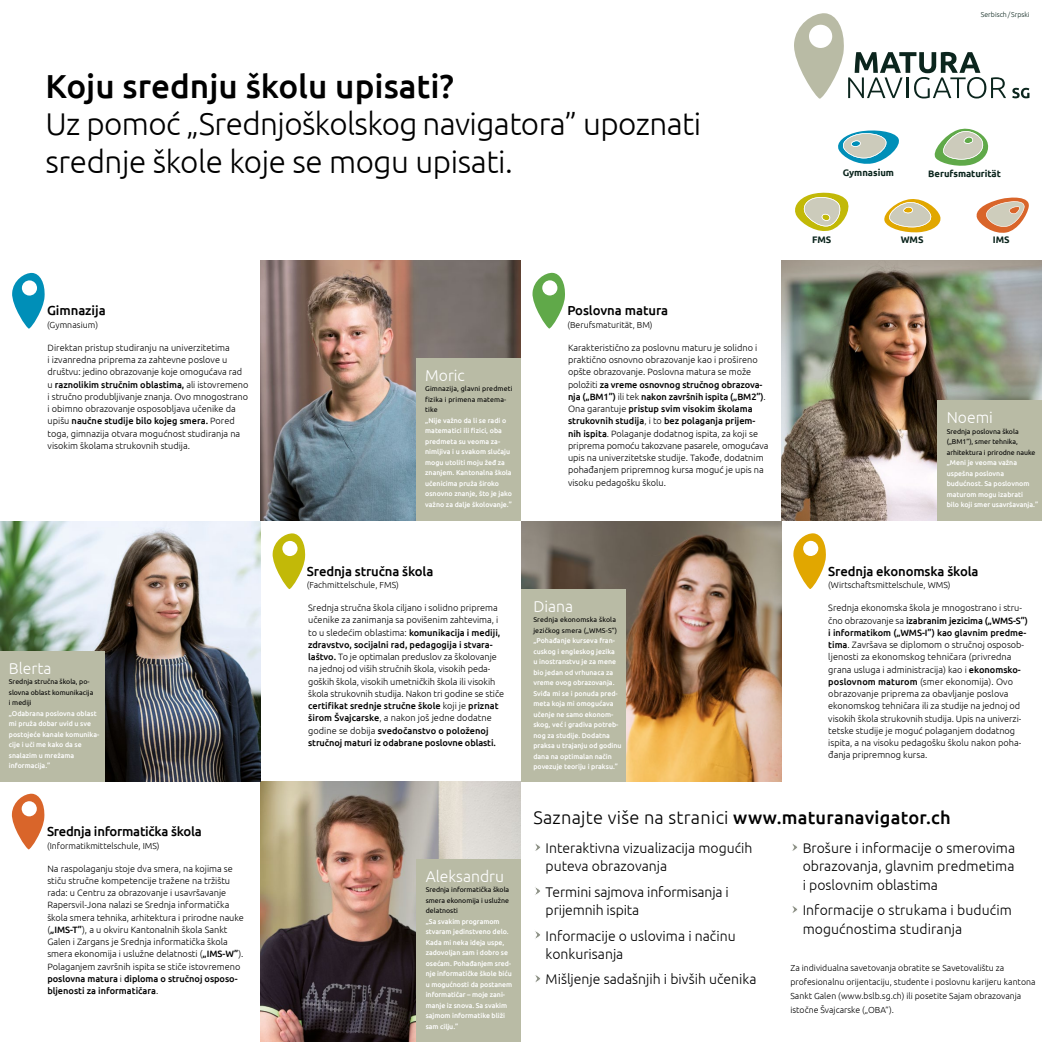
<style>
.page{position:relative;width:1042px;height:1042px;background:#fff}
.page>*{position:absolute;margin:0;border:0;box-sizing:border-box;transform-origin:0 0}
.t1{font:500 33.25px "Ubuntu";color:#000}
.t2{font:300 31.41px/37.7px "Ubuntu";letter-spacing:-.02em;color:#000}
.t3{font:300 18.2px "Ubuntu";letter-spacing:.015em;color:#000}
.t4{font:300 15.75px "Ubuntu";color:#fff}
.t5{font:300 14px/18.4px "Ubuntu";color:#000}
.t6{font:500 13.12px "Ubuntu";letter-spacing:-.01em;color:#000}
.t7{font:700 9.45px "Ubuntu";letter-spacing:-.005em;color:#0b251d}
.t8{font:300 9.19px/12.2px "Ubuntu";color:#000}
.t9{font:300 8.75px/14px "Ubuntu";color:#000}
.t10{font:500 7px/10.5px "Ubuntu";color:#fff}
.t11{font:7px/10.5px "Ubuntu";color:#000}
.t12{font:7px/10.5px "Ubuntu";letter-spacing:.02em;color:#000}
.t13{font:300 7px "Ubuntu";color:#0b251d}
.s1{font-weight:500}
</style>
<div class="page">
<svg style="left:794px;top:13px;width:212px;height:86px"></svg>
<svg style="left:1012px;top:88px;width:17px;height:10px"></svg>
<svg style="left:535px;top:844px;width:5px;height:7px"></svg>
<svg style="left:535px;top:887px;width:5px;height:8px"></svg>
<svg style="left:535px;top:931px;width:5px;height:8px"></svg>
<svg style="left:535px;top:975px;width:5px;height:7px"></svg>
<svg style="left:792px;top:844px;width:6px;height:7px"></svg>
<svg style="left:792px;top:906px;width:6px;height:7px"></svg>
<svg style="left:838px;top:130px;width:61px;height:34px"></svg>
<svg style="left:884px;top:199px;width:57px;height:34px"></svg>
<svg style="left:795px;top:192px;width:54px;height:39px"></svg>
<svg style="left:976px;top:197px;width:53px;height:36px"></svg>
<svg style="left:934px;top:128px;width:55px;height:38px"></svg>
<svg style="left:12px;top:272px;width:33px;height:57px"></svg>
<svg style="left:793px;top:533px;width:33px;height:56px"></svg>
<svg style="left:532px;top:272px;width:33px;height:57px"></svg>
<svg style="left:11px;top:793px;width:34px;height:56px"></svg>
<img style="left:781px;top:260px;width:261px;height:261px">
<div style="left:937px;top:401px;width:105px;height:120px;background:#b9bba5"></div>
<img style="left:521px;top:521px;width:260px;height:260px">
<img style="left:260px;top:781px;width:261px;height:261px">
<div style="left:417px;top:859px;width:104px;height:183px;background:#b9bba5"></div>
<div style="left:521px;top:589px;width:104px;height:192px;background:#b9bba5"></div>
<img style="left:0;top:521px;width:260px;height:260px">
<div style="left:0;top:651px;width:104px;height:130px;background:#b9bba5"></div>
<svg style="left:272px;top:533px;width:34px;height:56px"></svg>
<img style="left:260px;top:260px;width:261px;height:261px">
<div style="left:417px;top:358px;width:104px;height:163px;background:#b9bba5"></div>
<h1 class="t1" style="left:45px;top:65px;width:410px">Koju srednju školu upisati?</h1>
<h2 class="t2" style="left:45px;top:105px;width:657px">Uz pomoć „Srednjoškolskog navigatora” upoznati srednje škole koje se mogu upisati.</h2>
<h3 class="t6" style="left:47px;top:302px;width:60px">Gimnazija</h3>
<p class="t9" style="left:47px;top:317px;width:53px">(Gymnasium)</p>
<p class="t8" style="left:48px;top:341px;width:202px">Direktan pristup studiranju na univerzitetima<br>i izvanredna priprema za zahtevne poslove u društvu: jedino obrazovanje koje omogućava rad u <span class="s1">raznolikim stručnim oblastima,</span> ali istovremeno i stručno produbljivanje znanja. Ovo mnogostrano i obimno obrazovanje osposobljava učenike da upišu <span class="s1">naučne studije bilo kojeg smera.</span> Pored toga, gimnazija otvara mogućnost studiranja na visokim školama strukovnih studija.</p>
<h3 class="t4" style="left:9px;top:658px;width:44px">Blerta</h3>
<p class="t11" style="left:9px;top:676px;width:86px">Srednja stručna škola, po&shy;slovna oblast komunikacija i mediji</p>
<p class="t10" style="left:9px;top:707px;width:92px">„Odabrana poslovna oblast mi pruža dobar uvid u sve postojeće kanale komunika&shy;cije i uči me kako da se snalazim u mrežama informacija.”</p>
<h3 class="t4" style="left:425px;top:366px;width:41px">Moric</h3>
<p class="t12" style="left:425px;top:383px;width:89px">Gimnazija, glavni predmeti fizika i primena matema&shy;tike</p>
<p class="t10" style="left:425px;top:415px;width:88px">„Nije važno da li se radi o matematici ili fizici, oba predmeta su veoma za&shy;nimljiva i u svakom slučaju mogu utoliti moju žeđ za znanjem. Kantonalna škola učenicima pruža široko osnovno znanje, što je jako važno za dalje školovanje.”</p>
<h3 class="t6" style="left:567px;top:302px;width:102px">Poslovna matura</h3>
<p class="t9" style="left:567px;top:317px;width:87px">(Berufsmaturität, BM)</p>
<p class="t8" style="left:568px;top:341px;width:202px">Karakteristično za poslovnu maturu je solidno i praktično osnovno obrazovanje kao i prošireno opšte obrazovanje. Poslovna matura se može položiti <span class="s1">za vreme osnovnog stručnog obrazova&shy;nja („BM1”)</span> ili tek <span class="s1">nakon završnih ispita („BM2”)</span>.<br>Ona garantuje <span class="s1">pristup svim visokim školama strukovnih studija</span>, i to <span class="s1">bez polaganja prijem&shy;nih ispita</span>. Polaganje dodatnog ispita, za koji se priprema pomoću takozvane pasarele, omogućava upis na univerzitetske studije. Takođe, dodatnim pohađanjem pripremnog kursa moguć je upis na visoku pedagošku školu.</p>
<h3 class="t6" style="left:307px;top:563px;width:128px">Srednja stručna škola</h3>
<p class="t9" style="left:307px;top:577px;width:94px">(Fachmittelschule, FMS)</p>
<p class="t8" style="left:308px;top:601px;width:198px">Srednja stručna škola ciljano i solidno priprema učenike za zanimanja sa povišenim zahtevima, i to u sledećim oblastima: <span class="s1">komunikacija i mediji, zdravstvo, socijalni rad, pedagogija i stvara&shy;laštvo.</span> To je optimalan preduslov za školovanje na jednoj od viših stručnih škola, visokih peda&shy;goških škola, visokih umetničkih škola ili visokih škola strukovnih studija. Nakon tri godine se stiče <span class="s1">certifikat srednje stručne škole</span> koji je <span class="s1">priznat širom Švajcarske</span>, a nakon još jedne dodatne godine se dobija <span class="s1">svedočanstvo o položenoj stručnoj maturi iz odabrane poslovne oblasti.</span></p>
<h3 class="t4" style="left:533px;top:596px;width:41px">Diana</h3>
<p class="t12" style="left:533px;top:614px;width:85px">Srednja ekonomska škola jezičkog smera („WMS-S”)</p>
<p class="t10" style="left:533px;top:635px;width:90px">„Pohađanje kurseva fran&shy;cuskog i engleskog jezika<br>u inostranstvu je za mene bio jedan od vrhunaca za vreme ovog obrazovanja.<br>Sviđa mi se i ponuda pred&shy;meta koja mi omogućava učenje ne samo ekonom&shy;skog, već i gradiva potreb&shy;nog za studije. Dodatna praksa u trajanju od godinu dana na optimalan način povezuje teoriju i praksu.”</p>
<p class="t13" style="left:981px;top:11px;width:50px">Serbisch/Srpski</p>
<p class="t7" style="left:843px;top:167px;width:53px">Gymnasium</p>
<p class="t7" style="left:928px;top:167px;width:74px">Berufsmaturität</p>
<p class="t7" style="left:812px;top:234px;width:21px">FMS</p>
<p class="t7" style="left:900px;top:234px;width:24px">WMS</p>
<p class="t7" style="left:993px;top:234px;width:18px">IMS</p>
<h3 class="t4" style="left:946px;top:408px;width:48px">Noemi</h3>
<p class="t11" style="left:946px;top:426px;width:90px">Srednja poslovna škola („BM1”), smer tehnika, arhitektura i prirodne nauke</p>
<p class="t10" style="left:946px;top:457px;width:93px">„Meni je veoma važna uspešna poslovna budućnost. Sa poslovnom maturom mogu izabrati<br>bilo koji smer usavršavanja.”</p>
<h3 class="t6" style="left:828px;top:563px;width:152px">Srednja ekonomska škola</h3>
<p class="t9" style="left:828px;top:577px;width:124px">(Wirtschaftsmittelschule, WMS)</p>
<p class="t8" style="left:828px;top:602px;width:201px">Srednja ekonomska škola je mnogostrano i stru&shy;čno obrazovanje sa <span class="s1">izabranim jezicima („WMS-S”) i informatikom („WMS-I”) kao glavnim predme&shy;tima</span>. Završava se diplomom o stručnoj osposob&shy;ljenosti za ekonomskog tehničara (privredna grana usluga i administracija) kao i <span class="s1">ekonomsko&shy;poslovnom maturom</span> (smer ekonomija). Ovo obrazovanje priprema za obavljanje poslova ekonomskog tehničara ili za studije na jednoj od visokih škola strukovnih studija. Upis na univerzi&shy;tetske studije je moguć polaganjem dodatnog ispita, a na visoku pedagošku školu nakon poha&shy;đanja pripremnog kursa.</p>
<h3 class="t6" style="left:47px;top:823px;width:156px">Srednja informatička škola</h3>
<p class="t9" style="left:47px;top:838px;width:114px">(Informatikmittelschule, IMS)</p>
<p class="t8" style="left:47px;top:862px;width:198px">Na raspolaganju stoje dva smera, na kojima se stiču stručne kompetencije tražene na tržištu rada: u Centru za obrazovanje i usavršavanje Rapersvil-Jona nalazi se Srednja informatička škola smera tehnika, arhitektura i prirodne nauke (<span class="s1">„IMS-T”</span>), a u okviru Kantonalnih škola Sankt Galen i Zargans je Srednja informatička škola smera ekonomija i uslužne delatnosti (<span class="s1">„IMS-W”</span>).<br>Polaganjem završnih ispita se stiče istovremeno <span class="s1">poslovna matura</span> i <span class="s1">diploma o stručnoj osposo&shy;bljenosti za informatičara</span>.</p>
<h3 class="t4" style="left:426px;top:867px;width:80px">Aleksandru</h3>
<p class="t11" style="left:426px;top:884px;width:85px;text-align:justify">Srednja informatička škola smera ekonomija i uslužne delatnosti</p>
<p class="t10" style="left:426px;top:916px;width:88px">„Sa svakim programom stvaram jedinstveno delo.<br>Kada mi neka ideja uspe, zadovoljan sam i dobro se osećam. Pohađanjem sred&shy;nje informatičke škole biću u mogućnosti da postanem informatičar – moje zani&shy;manje iz snova. Sa svakim sajmom informatike bliži sam cilju.”</p>
<h3 class="t3" style="left:533px;top:806px;width:419px">Saznajte više na stranici <span class="s1">www.maturanavigator.ch</span></h3>
<h3 class="t5" style="left:546px;top:838px;width:208px">Interaktivna vizualizacija mogućih puteva obrazovanja</h3>
<h3 class="t5" style="left:546px;top:882px;width:185px">Termini sajmova informisanja i prijemnih ispita</h3>
<h3 class="t5" style="left:546px;top:926px;width:191px">Informacije o uslovima i načinu konkurisanja</h3>
<h3 class="t5" style="left:546px;top:970px;width:212px">Mišljenje sadašnjih i bivših učenika</h3>
<h3 class="t5" style="left:802px;top:838px;width:214px;text-align:justify">Brošure i informacije o smerovima obrazovanja, glavnim predmetima i poslovnim oblastima</h3>
<h3 class="t5" style="left:802px;top:900px;width:211px">Informacije o strukama i budućim mogućnostima studiranja</h3>
<p class="t9" style="left:790px;top:961px;width:247px">Za individualna savetovanja obratite se Savetovalištu za profesionalnu orijentaciju, studente i poslovnu karijeru kantona Sankt Galen (www.bslb.sg.ch) ili posetite Sajam obrazovanja istočne Švajcarske („OBA”).</p>
</div>
